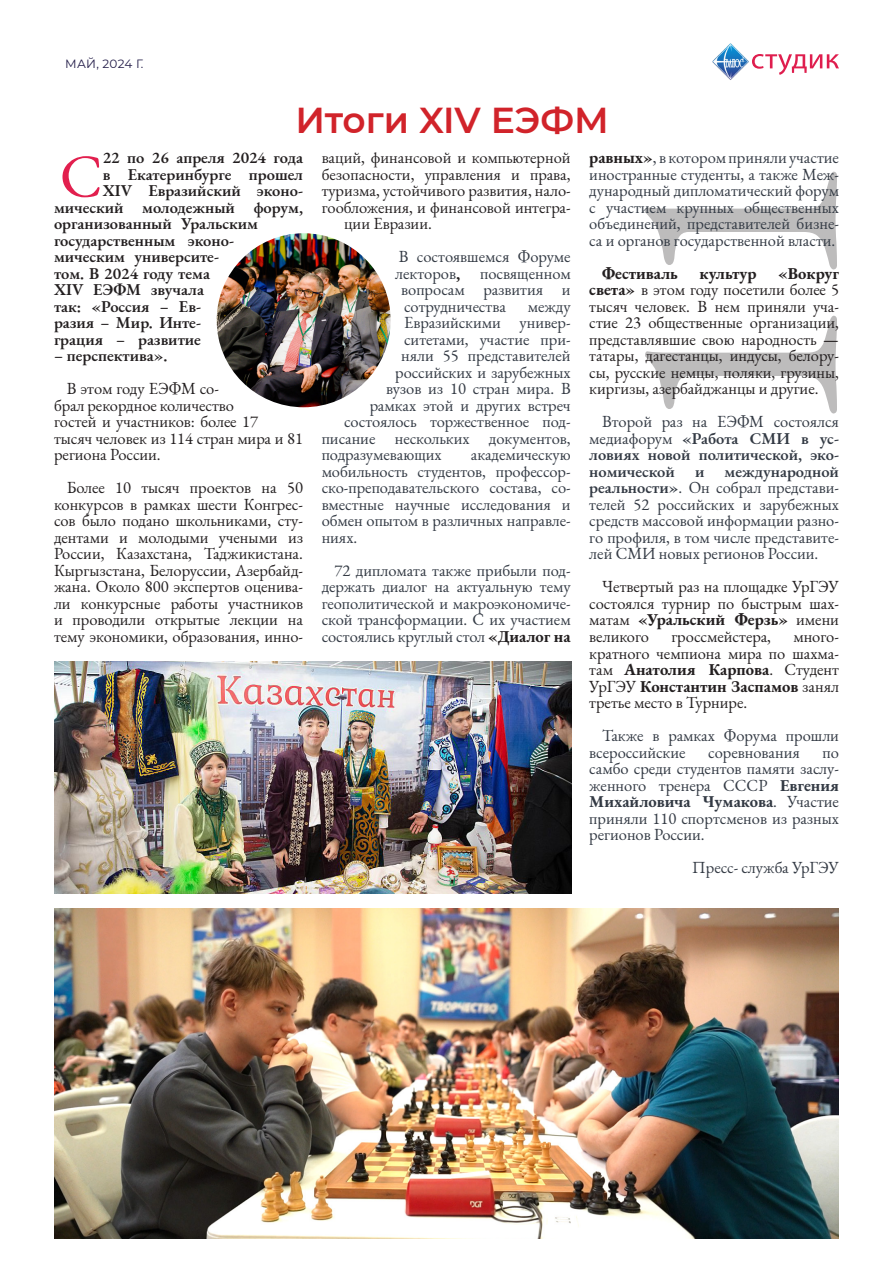
<style>
.page{position:relative;width:893px;height:1263px;background:#fff}
.page>*{position:absolute;margin:0;border:0;box-sizing:border-box;transform-origin:0 0}
.t1{font:300px "EB Garamond";color:#231f20}
.лид{font:60.75px "EB Garamond";color:#e21f4e}
.заг{font:600 36px "Montserrat";color:#d1232a}
.t2{font:16.5px/16.5px "EB Garamond";color:#333a44;text-align:justify}
.t3{font:16.5px/16.5px "EB Garamond";color:#231f20;text-align:justify}
.лид-2{font:600 16.5px "EB Garamond";color:#231f20}
.t4{font:700 16.5px "EB Garamond";color:#231f20}
.t5{font:12px "Montserrat";letter-spacing:.02em;color:#221c48}
.s1{font-weight:400}
.s2{font-weight:700;color:#231f20}
.s3{font-weight:700}
.s4{font-weight:600}
</style>
<div class="page">
<svg style="left:752px;top:54px;width:87px;height:21px"></svg>
<img style="left:712px;top:43px;width:37px;height:37px">
<img style="left:54px;top:909px;width:785px;height:330px">
<img style="left:54px;top:661px;width:517px;height:232px">
<img style="left:214px;top:230px;width:180px;height:180px;border-radius:90px">
<div style="left:211px;top:227px;width:186px;height:186px;border:6px solid #fff;border-radius:50%"></div>
<p class="t5" style="left:65px;top:56px;width:80px">МАЙ, 2024 Г.</p>
<p class="заг" style="left:295px;top:94px;width:315px">Итоги XIV ЕЭФМ</p>
<p class="лид" style="left:60px;top:137px;width:45px">С</p>
<p class="лид-2" style="left:103px;top:147px;width:202px">22 по 26 апреля 2024 года</p>
<p class="лид-2" style="left:103px;top:163px;width:202px">в Екатеринбурге прошел</p>
<p class="лид-2" style="left:103px;top:180px;width:202px">XIV Евразийский эконо-</p>
<p class="лид-2" style="left:54px;top:196px;width:250px">мический молодежный форум,</p>
<p class="лид-2" style="left:54px;top:213px;width:206px">организованный Уральским</p>
<p class="лид-2" style="left:54px;top:229px;width:182px">государственным эконо-</p>
<p class="лид-2" style="left:54px;top:246px;width:167px">мическим университе-</p>
<p class="лид-2" style="left:54px;top:262px;width:158px">том. В 2024 году тема</p>
<p class="лид-2" style="left:54px;top:279px;width:152px">XIV ЕЭФМ звучала</p>
<p class="лид-2" style="left:54px;top:295px;width:149px">так: «Россия <span class="s1">–</span> Ев-</p>
<p class="лид-2" style="left:54px;top:312px;width:149px">разия <span class="s1">–</span> Мир. Инте-</p>
<p class="лид-2" style="left:54px;top:328px;width:149px">грация <span class="s1">–</span> развитие</p>
<p class="лид-2" style="left:54px;top:345px;width:115px"><span class="s1">–</span> перспектива».</p>
<p class="t3" style="left:54px;top:381px;width:250px;text-align:left;text-indent:13px">В этом году ЕЭФМ со-<br>брал рекордное количество<br>гостей и участников: более 17<br>тысяч человек из 114 стран мира и 81 региона России.</p>
<p class="t3" style="left:54px;top:480px;width:251px;text-indent:13px">Более 10 тысяч проектов на 50 конкурсов в рамках шести Конгрес&shy;сов было подано школьниками, сту&shy;дентами и молодыми учеными из России, Казахстана, Таджикистана.<br>Кыргызстана, Белоруссии, Азербайд&shy;жана. Около 800 экспертов оценива&shy;ли конкурсные работы участников и проводили открытые лекции на тему экономики, образования, инно-</p>
<p class="t3" style="left:322px;top:150px;width:250px">ваций, финансовой и компьютерной</p>
<p class="t3" style="left:322px;top:166px;width:250px">безопасности, управления и права,</p>
<p class="t3" style="left:322px;top:183px;width:251px">туризма, устойчивого развития, нало-</p>
<p class="t3" style="left:322px;top:199px;width:251px">гообложения, и финансовой интегра-</p>
<p class="t3" style="left:344px;top:216px;width:89px">ции Евразии.</p>
<p class="t2" style="left:399px;top:249px;width:173px">В состоявшемся Форуме</p>
<p class="t2" style="left:395px;top:265px;width:177px">лекторов<span class="s2">,</span> посвященном</p>
<p class="t2" style="left:401px;top:282px;width:171px">вопросам развития и</p>
<p class="t2" style="left:404px;top:298px;width:103px">сотрудничества</p>
<p class="t2" style="left:528px;top:298px;width:44px">между</p>
<p class="t2" style="left:404px;top:315px;width:168px">Евразийскими универ-</p>
<p class="t2" style="left:404px;top:331px;width:168px">ситетами, участие при-</p>
<p class="t2" style="left:401px;top:348px;width:171px">няли 55 представителей</p>
<p class="t2" style="left:395px;top:364px;width:177px">российских и зарубежных</p>
<p class="t2" style="left:386px;top:381px;width:186px">вузов из 10 стран мира. В</p>
<p class="t2" style="left:370px;top:397px;width:202px">рамках этой и других встреч</p>
<p class="t2" style="left:344px;top:414px;width:228px">состоялось торжественное под-</p>
<p class="t2" style="left:322px;top:430px;width:251px">писание нескольких документов,</p>
<p class="t2" style="left:322px;top:447px;width:121px">подразумевающих</p>
<p class="t2" style="left:322px;top:447px;width:251px;text-indent:149px">академическую мобильность студентов, профессор&shy;ско-преподавательского состава, со&shy;вместные научные исследования и обмен опытом в различных направле&shy;ниях.</p>
<p class="t2" style="left:322px;top:562px;width:251px;text-indent:13px">72 дипломата также прибыли под&shy;держать диалог на актуальную тему геополитической и макроэкономиче&shy;ской трансформации. С их участием состоялись круглый стол <span class="s2">«Диалог на</span></p>
<p class="t2" style="left:589px;top:150px;width:251px"><span class="s2">равных»</span>, в котором приняли участие иностранные студенты, а также Меж&shy;дународный дипломатический форум с участием крупных общественных объединений, представителей бизне&shy;са и органов государственной власти.</p>
<p class="t4" style="left:602px;top:262px;width:77px">Фестиваль</p>
<p class="t4" style="left:700px;top:262px;width:59px">культур</p>
<h1 class="t1" style="left:541px;top:441px;width:289px;rotate:-90deg">11</h1>
<p class="t3" style="left:589px;top:265px;width:251px;text-indent:189px"><span class="s3">«Вокруг света»</span> в этом году посетили более 5 тысяч человек. В нем приняли уча&shy;стие 23 общественные организации, представлявшие свою народность — татары, дагестанцы, индусы, белору&shy;сы, русские немцы, поляки, грузины, киргизы, азербайджанцы и другие.</p>
<p class="t2" style="left:589px;top:414px;width:251px;text-indent:13px">Второй раз на ЕЭФМ состоялся медиафорум <span class="s4">«Работа СМИ в ус&shy;ловиях новой политической, эко&shy;номической и международной реальности»</span>. Он собрал представи&shy;телей 52 российских и зарубежных средств массовой информации разно&shy;го профиля, в том числе представите&shy;лей СМИ новых регионов России.</p>
<p class="t3" style="left:589px;top:579px;width:251px;text-indent:13px">Четвертый раз на площадке УрГЭУ состоялся турнир по быстрым шах&shy;матам <span class="s3">«Уральский Ферзь»</span> имени великого</p>
<p class="t3" style="left:671px;top:628px;width:101px">гроссмейстера,</p>
<p class="t3" style="left:589px;top:628px;width:251px;text-indent:204px">много&shy;кратного чемпиона мира по шахма&shy;там <span class="s3">Анатолия Карпова</span>. Студент УрГЭУ <span class="s3">Константин Заспамов</span> занял третье место в Турнире.</p>
<p class="t2" style="left:589px;top:727px;width:251px;text-indent:13px">Также в рамках Форума прошли всероссийские</p>
<p class="t2" style="left:708px;top:744px;width:93px">соревнования</p>
<p class="t2" style="left:589px;top:744px;width:251px;text-indent:233px">по самбо среди студентов памяти заслу&shy;женного тренера СССР <span class="s3">Евгения Михайловича Чумакова</span>. Участие приняли 110 спортсменов из разных регионов России.</p>
<p class="t2" style="left:692px;top:859px;width:148px">Пресс- служба УрГЭУ</p>
</div>
